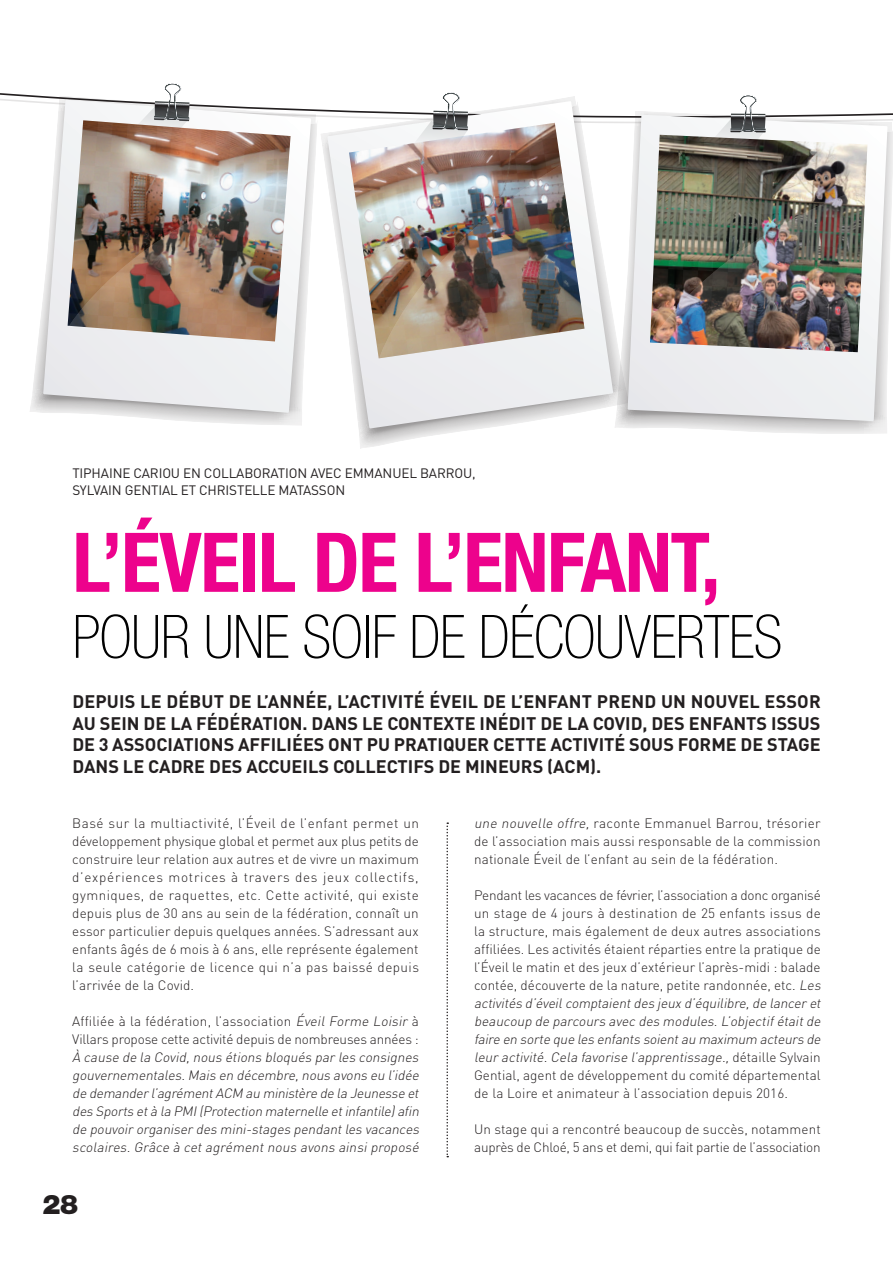
<style>
.page{position:relative;width:893px;height:1263px;background:#fff}
.page>*{position:absolute;margin:0;border:0;box-sizing:border-box;transform-origin:0 0}
.t1{font:700 condensed 82.5px "Helvetica Neue LT Std";letter-spacing:-.02em;color:#ed028c}
.t2{font:100 condensed 60px "Helvetica Neue LT Std";letter-spacing:-.01em;color:#010101}
.t3{font:900 27px "Helvetica Neue LT Std";color:#231f20}
.t4{font:700 18px/21.6px "DIN Pro";color:#231f20;text-align:justify}
.t5{font:300 13.5px/18px "DIN Pro";letter-spacing:.005em;color:#231f20;text-align:justify}
.t6{font:italic 300 13.5px/18px "DIN Pro";color:#231f20;text-align:justify}
.t7{font:300 13.5px/18px "DIN Pro";letter-spacing:-.015em;color:#231f20}
.t8{font:13.5px/16.2px "DIN Pro";letter-spacing:-.01em;color:#231f20}
.s1{font-style:italic}
</style>
<div class="page">
<svg style="left:446px;top:822px;width:2px;height:335px"></svg>
<svg style="left:320px;top:109px;width:294px;height:340px"></svg>
<svg style="left:327px;top:109px;width:286px;height:319px"></svg>
<img style="left:351px;top:92px;width:234px;height:267px">
<svg style="left:614px;top:111px;width:279px;height:323px"></svg>
<svg style="left:628px;top:115px;width:259px;height:306px"></svg>
<img style="left:650px;top:95px;width:217px;height:257px">
<svg style="left:29px;top:95px;width:289px;height:330px"></svg>
<svg style="left:43px;top:100px;width:268px;height:313px"></svg>
<img style="left:67px;top:83px;width:224px;height:260px">
<p class="t8" style="left:72px;top:465px;width:405px">TIPHAINE CARIOU EN COLLABORATION AVEC EMMANUEL BARROU,<br>SYLVAIN GENTIAL ET CHRISTELLE MATASSON</p>
<h1 class="t1" style="left:72px;top:512px;width:650px">L’ÉVEIL DE L’ENFANT,</h1>
<h2 class="t2" style="left:72px;top:603px;width:712px">POUR UNE SOIF DE DÉCOUVERTES</h2>
<p class="t4" style="left:72px;top:690px;width:750px">DEPUIS LE DÉBUT DE L’ANNÉE, L’ACTIVITÉ ÉVEIL DE L’ENFANT PREND UN NOUVEL ESSOR AU SEIN DE LA FÉDÉRATION. DANS LE CONTEXTE INÉDIT DE LA COVID, DES ENFANTS ISSUS DE 3 ASSOCIATIONS AFFILIÉES ONT PU PRATIQUER CETTE ACTIVITÉ SOUS FORME DE STAGE DANS LE CADRE DES ACCUEILS COLLECTIFS DE MINEURS (ACM).</p>
<p class="t5" style="left:72px;top:814px;width:348px">Basé sur la multiactivité, l’Éveil de l’enfant permet un développement physique global et permet aux plus petits de construire leur relation aux autres et de vivre un maximum d’expériences motrices à travers des jeux collectifs, gymniques, de raquettes, etc. Cette activité, qui existe depuis plus de 30 ans au sein de la fédération, connaît un essor particulier depuis quelques années. S’adressant aux enfants âgés de 6 mois à 6 ans, elle représente également la seule catégorie de licence qui n’a pas baissé depuis l’arrivée de la Covid.</p>
<p class="t5" style="left:72px;top:1012px;width:348px">Affiliée à la fédération, l’association <span class="s1">Éveil Forme Loisir</span> à<br>Villars propose cette activité depuis de nombreuses années :</p>
<p class="t6" style="left:72px;top:1048px;width:351px">À cause de la Covid,nous étions bloqués par les consignes gouvernementales.Mais en décembre,nous avons eu l’idée de demanderl’agrémentACM au ministère de la Jeunesse et des Sports età la PMI(Protection maternelle etinfantile)afin de pouvoirorganiserdes mini-stages pendantles vacances scolaires.Grâce à cetagrémentnous avons ainsiproposé</p>
<h3 class="t3" style="left:43px;top:1188px;width:37px">28</h3>
<p class="t5" style="left:474px;top:814px;width:348px"><span class="s1">une nouvelle offre,</span> raconte Emmanuel Barrou, trésorier de l’association mais aussi responsable de la commission nationale Éveil de l’enfant au sein de la fédération.</p>
<p class="t5" style="left:474px;top:886px;width:351px;text-align:left">Pendant les vacances de février, l’association a donc organisé un stage de 4 jours à destination de 25 enfants issus de la structure, mais également de deux autres associations affiliées. Les activités étaient réparties entre la pratique de l’Éveil le matin et des jeux d’extérieur l’après-midi : balade contée, découverte de la nature, petite randonnée, etc. <span class="s1">Les activités d’éveilcomptaientdes jeux d’équilibre,de lanceret beaucoup de parcours avec des modules.L’objectifétaitde faire en sorte que les enfants soientau maximum acteurs de leur activité.Cela favorise l’apprentissage.,</span>d é t a i l l e S y lva i n Gential, agent de développement du comité départemental de la Loire et animateur à l’association depuis 2016.</p>
<p class="t7" style="left:474px;top:1120px;width:348px">Un stage qui a rencontré beaucoup de succès, notamment auprès de Chloé, 5 ans et demi, qui fait partie de l’association</p>
</div>
